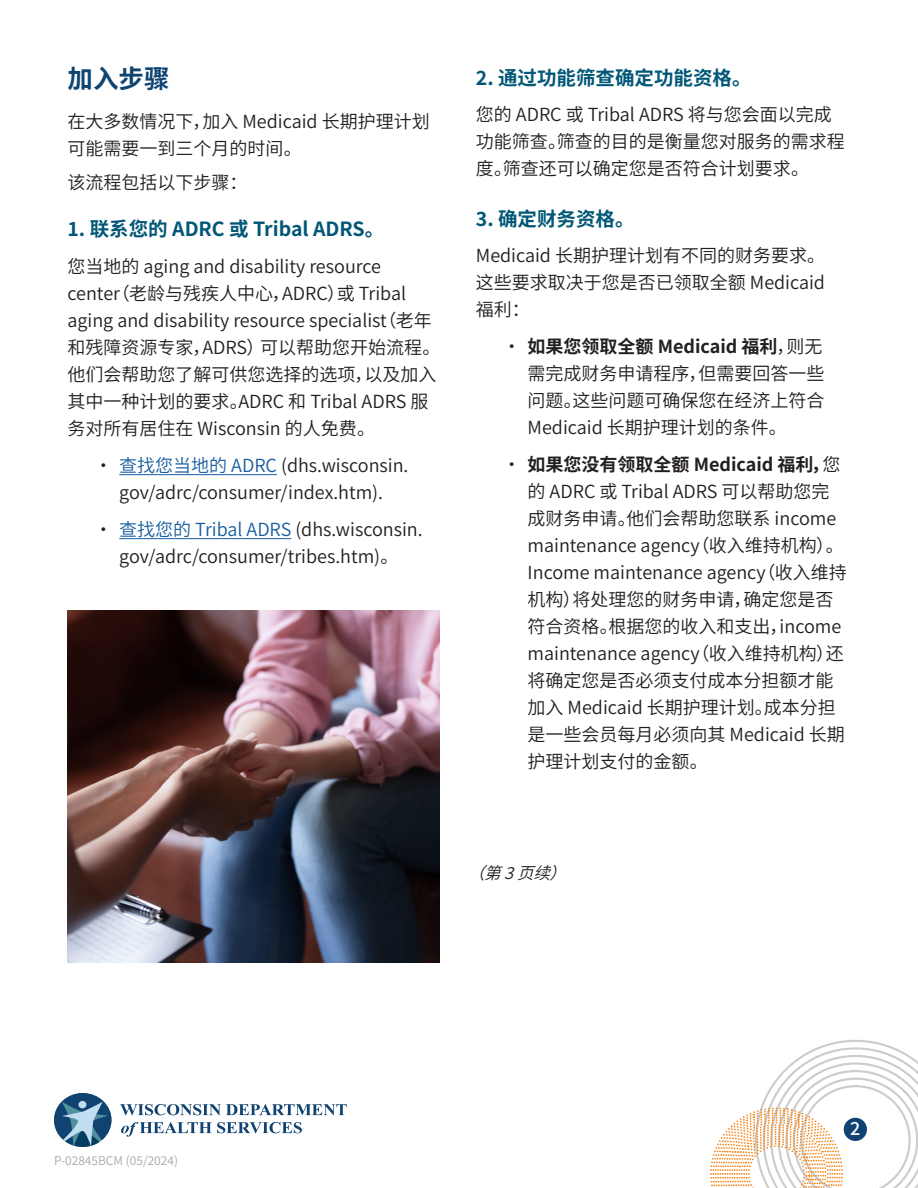
<style>
.page{position:relative;width:918px;height:1188px;background:#fff}
.page>*{position:absolute;margin:0;border:0;box-sizing:border-box;transform-origin:0 0}
.H2_Subhead{font:700 25.5px "Source Han Sans CN";color:#0d4472}
.H3_Sub_head_in_copy{font:700 19.5px "Source Han Sans CN";color:#025777}
.P-Body_Copy{font:18px/27px "Source Han Sans CN";color:#231f20}
.H3_Sub_head_in_copy-2{font:18px/27px "Source Han Sans CN";color:#231f20}
.t1{font:500 18px "Source Han Sans CN";color:#fff}
.P-Body_Copy-2{font:italic 16.5px "Source Han Sans CN";color:#231f20}
.Form_number{font:12px "Source Han Sans CN";color:#a8a9ad}
.s1{color:#175d9e}
.s2{font-weight:700}
</style>
<div class="page">
<svg style="left:54px;top:1093px;width:57px;height:54px"></svg>
<svg style="left:120px;top:1104px;width:227px;height:11px"></svg>
<svg style="left:121px;top:1122px;width:181px;height:15px"></svg>
<svg style="left:710px;top:1039px;width:208px;height:149px"></svg>
<img style="left:68px;top:610px;width:372px;height:352px">
<hr style="left:119px;top:474px;width:158px;height:1px;background:#175d9e">
<hr style="left:119px;top:538px;width:172px;height:1px;background:#175d9e">
<h2 class="H2_Subhead" style="left:68px;top:64px;width:103px">加入步骤</h2>
<p class="P-Body_Copy" style="left:68px;top:109px;width:364px">在大多数情况下，加入 Medicaid 长期护理计划可能需要一到三个月的时间。</p>
<p class="P-Body_Copy" style="left:68px;top:169px;width:181px">该流程包括以下步骤：</p>
<h3 class="H3_Sub_head_in_copy" style="left:68px;top:218px;width:318px">1. 联系您的 ADRC 或 Tribal ADRS。</h3>
<p class="P-Body_Copy" style="left:68px;top:253px;width:374px">您当地的 aging and disability resource<br>center（老龄与残疾人中心，ADRC）或 Tribal aging and disability resource specialist（老年和残障资源专家，ADRS）可以帮助您开始流程。他们会帮助您了解可供您选择的选项，以及加入其中一种计划的要求。ADRC 和 Tribal ADRS 服务对所有居住在 Wisconsin 的人免费。</p>
<p class="P-Body_Copy" style="left:94px;top:452px;width:315px;text-align:center">• <span class="s1">查找您当地的 ADRC</span> (dhs.wisconsin. gov/adrc/consumer/index.htm).</p>
<p class="P-Body_Copy" style="left:94px;top:516px;width:330px;text-align:center">• <span class="s1">查找您的 Tribal ADRS</span> (dhs.wisconsin. gov/adrc/consumer/tribes.htm)。</p>
<h3 class="H3_Sub_head_in_copy" style="left:476px;top:66px;width:277px">2. 通过功能筛查确定功能资格。</h3>
<h3 class="H3_Sub_head_in_copy-2" style="left:476px;top:102px;width:370px">您的 ADRC 或 Tribal ADRS 将与您会面以完成功能筛查。筛查的目的是衡量您对服务的需求程度。筛查还可以确定您是否符合计划要求。</h3>
<h3 class="H3_Sub_head_in_copy" style="left:476px;top:207px;width:160px">3. 确定财务资格。</h3>
<p class="P-Body_Copy" style="left:476px;top:243px;width:351px;text-align:justify">Medicaid 长期护理计划有不同的财务要求。这些要求取决于您是否已领取全额 Medicaid福利：</p>
<p class="P-Body_Copy" style="left:528px;top:334px;width:298px;text-align:justify;text-indent:-25px">• <span class="s2">如果您领取全额 Medicaid 福利</span>，则无需完成财务申请程序，但需要回答一些问题。这些问题可确保您在经济上符合Medicaid 长期护理计划的条件。</p>
<p class="P-Body_Copy" style="left:528px;top:451px;width:321px;text-indent:-25px">• <span class="s2">如果您没有领取全额 Medicaid 福利，</span>您的 ADRC 或 Tribal ADRS 可以帮助您完成财务申请。他们会帮助您联系 income maintenance agency（收入维持机构）。<br>Income maintenance agency（收入维持机构）将处理您的财务申请，确定您是否符合资格。根据您的收入和支出，income maintenance agency（收入维持机构）还将确定您是否必须支付成本分担额才能加入 Medicaid 长期护理计划。成本分担是一些会员每月必须向其 Medicaid 长期护理计划支付的金额。</p>
<p class="P-Body_Copy-2" style="left:468px;top:863px;width:112px">（第3页续）</p>
<p class="Form_number" style="left:54px;top:1154px;width:126px">P-02845BCM (05/2024)</p>
<p class="t1" style="left:850px;top:1118px;width:12px">2</p>
</div>
